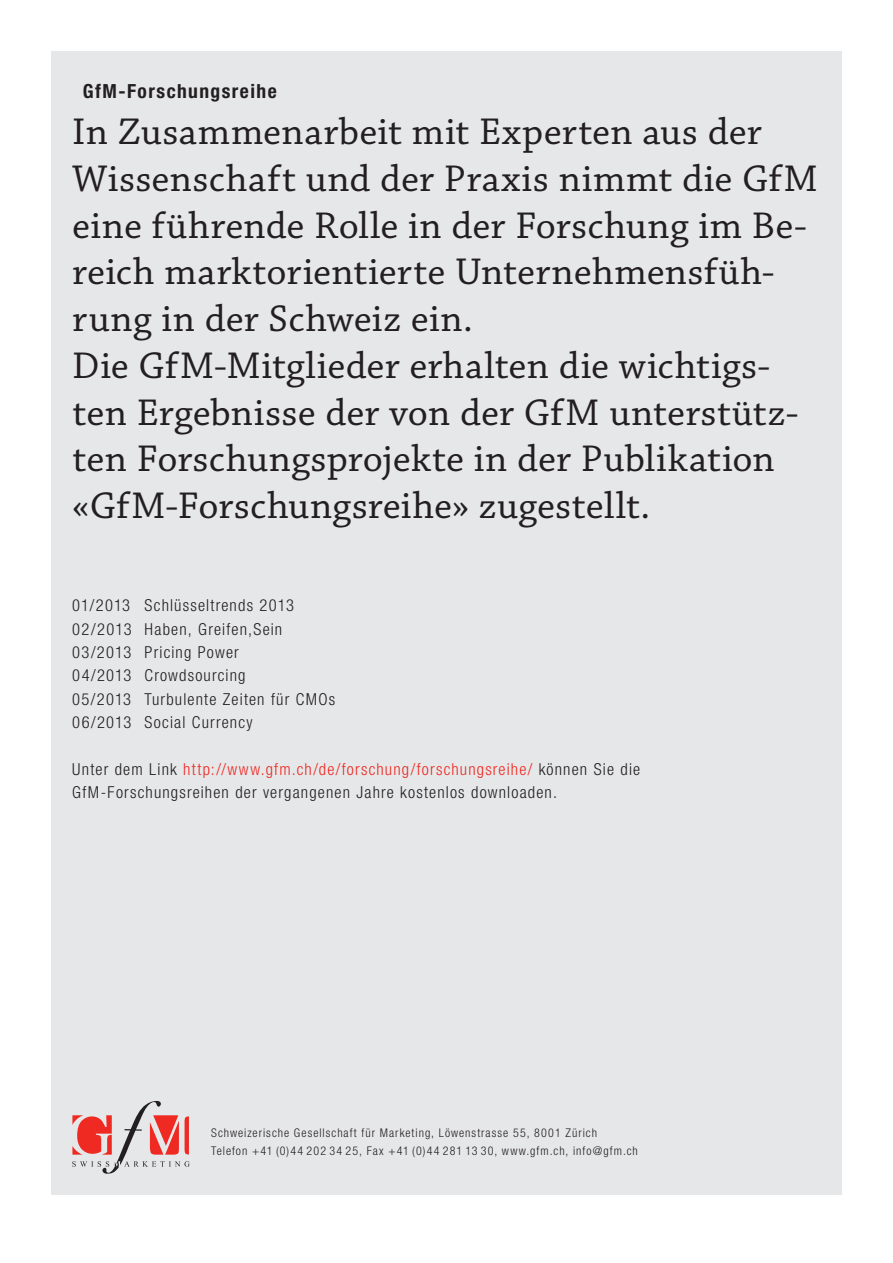
<style>
.page{position:relative;width:893px;height:1263px;background:#fff}
.page>*{position:absolute;margin:0;border:0;box-sizing:border-box;transform-origin:0 0}
.t1{font:39px/46.7px "Chaparral Pro Capt";letter-spacing:.005em;color:#231f20}
.t2{font:700 condensed 19.5px "Helvetica Neue LT";letter-spacing:.075em;color:#231f20}
.t3{font:300 condensed 16.5px/23.4px "Helvetica Neue LT";letter-spacing:.07em;color:#231f20}
.t4{font:300 condensed 12px/18px "Helvetica Neue LT";letter-spacing:.085em;color:#231f20}
.s1{color:#ee2a23}
</style>
<div class="page">
<div style="left:51px;top:51px;width:791px;height:1144px;background:#e6e7e9"></div>
<svg style="left:72px;top:1101px;width:118px;height:73px"></svg>
<p class="t2" style="left:83px;top:79px;width:195px">GfM-Forschungsreihe</p>
<p class="t1" style="left:72px;top:110px;width:747px">In Zusammenarbeit mit Experten aus der Wissenschaft und der Praxis nimmt die GfM eine führende Rolle in der Forschung im Be&shy;reich marktorientierte Unternehmensfüh&shy;rung in der Schweiz ein.<br>Die GfM-Mitglieder erhalten die wichtigs&shy;ten Ergebnisse der von der GfM unterstütz&shy;ten Forschungsprojekte in der Publikation «GfM-Forschungsreihe» zugestellt.</p>
<p class="t3" style="left:72px;top:594px;width:265px">01/2013 Schlüsseltrends 2013<br>02/2013 Haben, Greifen,Sein<br>03/2013 Pricing Power<br>04/2013 Crowdsourcing<br>05/2013 Turbulente Zeiten für CMOs<br>06/2013 Social Currency</p>
<p class="t3" style="left:72px;top:757px;width:569px">Unter dem Link <span class="s1">http://www.gfm.ch/de/forschung/forschungsreihe/</span> können Sie die<br>GfM-Forschungsreihen der vergangenen Jahre kostenlos downloaden.</p>
<p class="t4" style="left:211px;top:1123px;width:428px">Schweizerische Gesellschaft für Marketing, Löwenstrasse 55, 8001 Zürich<br>Telefon +41 (0)44 202 34 25, Fax +41 (0)44 281 13 30, www.gfm.ch, info@gfm.ch</p>
</div>
